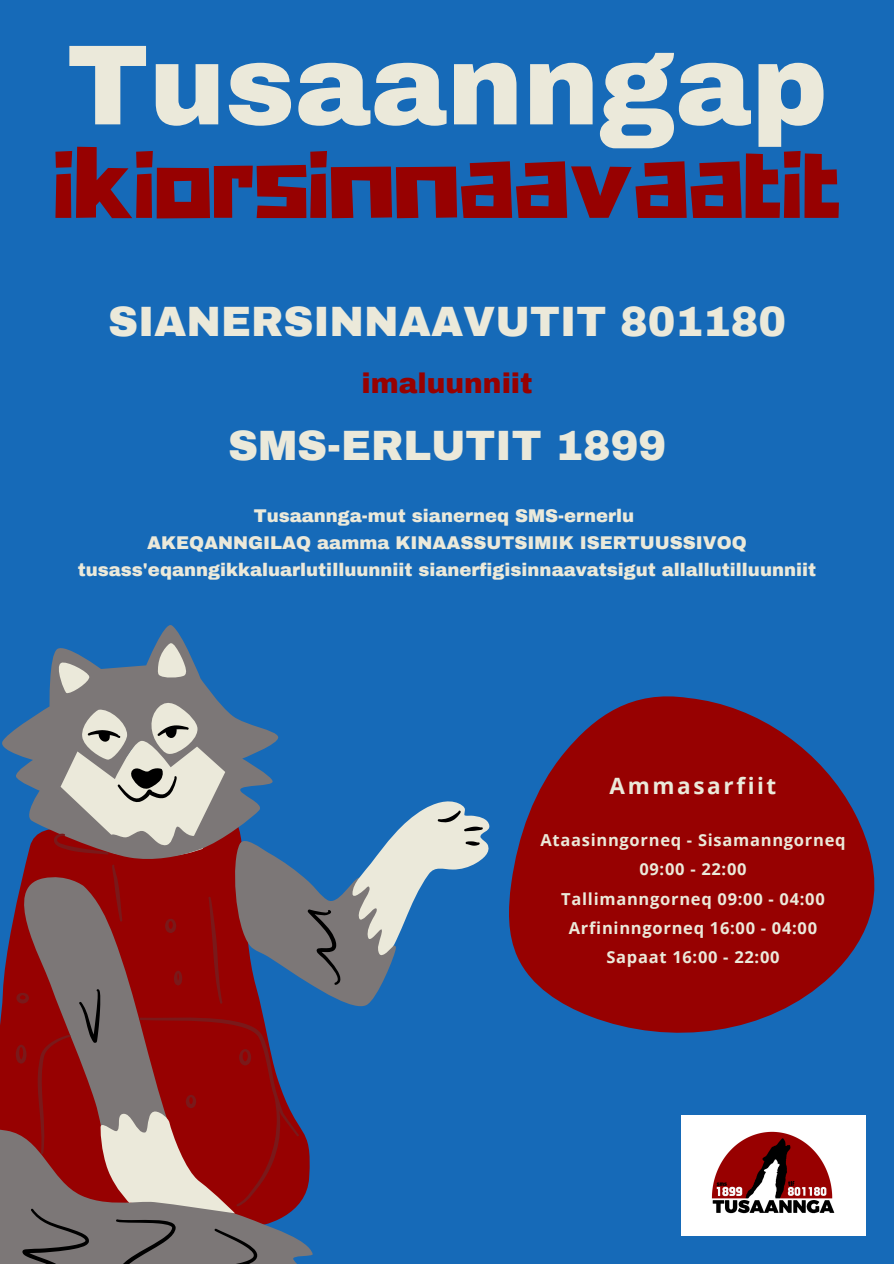
<style>
.page{position:relative;width:894px;height:1264px;background:#fff}
.page>*{position:absolute;margin:0;border:0;box-sizing:border-box;transform-origin:0 0}
.t1{font:900 114px "Archivo";color:#ebe9da}
.t2{font:96px "Hitchcut";color:#970101}
.t3{font:900 41.55px "Archivo";color:#ebe9da}
.t4{font:900 28.05px "Archivo";color:#970101}
.t5{font:700 22.5px "Open Sans";letter-spacing:.115em;color:#ebe9da}
.t6{font:900 18px "Archivo";color:#ebe9da}
.t7{font:700 16.5px/29.2px "Open Sans";letter-spacing:.045em;color:#ebe9da;text-align:center}
</style>
<div class="page">
<div style="left:0;top:0;width:893px;height:1263px;background:#166ab8"></div>
<svg style="left:54px;top:643px;width:436px;height:215px"></svg>
<svg style="left:0;top:725px;width:483px;height:538px"></svg>
<svg style="left:16px;top:832px;width:283px;height:374px;background:#8b383c"></svg>
<img style="left:681px;top:1115px;width:184px;height:119px">
<svg style="left:509px;top:696px;width:366px;height:337px;fill:#970101"></svg>
<p class="t1" style="left:67px;top:24px;width:762px">Tusaanngap</p>
<p class="t2" style="left:53px;top:120px;width:788px">ikiorsinnaavaatit</p>
<p class="t3" style="left:108px;top:299px;width:679px">SIANERSINNAAVUTIT 801180</p>
<p class="t4" style="left:361px;top:369px;width:172px">imaluunniit</p>
<p class="t3" style="left:228px;top:423px;width:439px">SMS-ERLUTIT 1899</p>
<p class="t6" style="left:253px;top:506px;width:382px">Tusaannga-mut sianerneq SMS-ernerlu</p>
<p class="t6" style="left:147px;top:533px;width:601px">AKEQANNGILAQ aamma KINAASSUTSIMIK ISERTUUSSIVOQ</p>
<p class="t6" style="left:78px;top:560px;width:739px">tusass'eqanngikkaluarlutilluunniit sianerfigisinnaavatsigut allallutilluunniit</p>
<p class="t5" style="left:609px;top:770px;width:168px">Ammasarfiit</p>
<p class="t7" style="left:540px;top:825px;width:306px">Ataasinngorneq - Sisamanngorneq<br>09:00 - 22:00</p>
<p class="t7" style="left:561px;top:883px;width:265px">Tallimanngorneq 09:00 - 04:00</p>
<p class="t7" style="left:568px;top:912px;width:250px">Arfininngorneq 16:00 - 04:00</p>
<p class="t7" style="left:606px;top:942px;width:175px">Sapaat 16:00 - 22:00</p>
</div>
